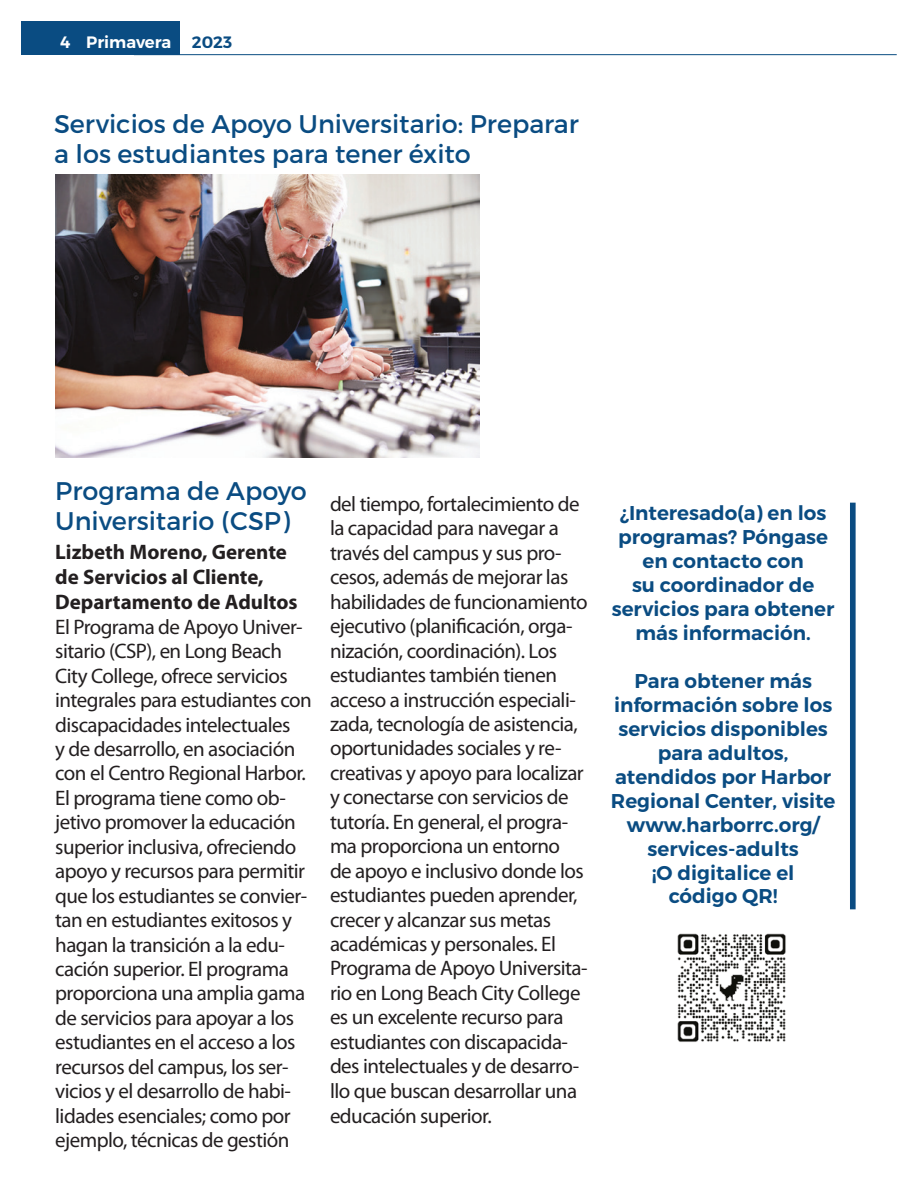
<style>
.page{position:relative;width:918px;height:1188px;background:#fff}
.page>*{position:absolute;margin:0;border:0;box-sizing:border-box;transform-origin:0 0}
.t1{font:25.5px/30.6px "Montserrat";color:#0a4c82}
.t2{font:21px/24.5px "Myriad Pro";letter-spacing:-.025em;color:#231f20}
.t3{font:700 21px/25.2px "Myriad Pro";color:#231f20}
.t4{font:600 19.95px/24px "Montserrat";color:#0a4c82;text-align:center}
.t5{font:600 16.5px "Montserrat";color:#fff}
.t6{font:600 16.5px "Montserrat";color:#0a4c82}
</style>
<div class="page">
<hr style="left:134px;top:54px;width:763px;height:1px;background:#0a4c82">
<div style="left:21px;top:21px;width:159px;height:34px;background:#0a4c82"></div>
<div style="left:850px;top:503px;width:6px;height:406px;background:#0a4c82"></div>
<img style="left:55px;top:174px;width:425px;height:283px">
<img style="left:677px;top:933px;width:109px;height:109px">
<p class="t5" style="left:60px;top:32px;width:113px">4 Primavera</p>
<p class="t6" style="left:192px;top:32px;width:42px">2023</p>
<p class="t1" style="left:54px;top:108px;width:526px">Servicios de Apoyo Universitario: Preparar a los estudiantes para tener éxito</p>
<p class="t1" style="left:55px;top:475px;width:253px">Programa de Apoyo<br>Universitario (CSP)</p>
<p class="t3" style="left:55px;top:539px;width:244px">Lizbeth Moreno, Gerente de Servicios al Cliente,<br>Departamento de Adultos</p>
<p class="t2" style="left:55px;top:614px;width:258px">El Programa de Apoyo Univer&shy;sitario (CSP), en Long Beach<br>City College, ofrece servicios integrales para estudiantes con discapacidades intelectuales<br>y de desarrollo, en asociación con el Centro Regional Harbor.<br>El programa tiene como ob&shy;jetivo promover la educación superior inclusiva, ofreciendo apoyo y recursos para permitir que los estudiantes se convier&shy;tan en estudiantes exitosos y hagan la transición a la edu&shy;cación superior. El programa proporciona una amplia gama de servicios para apoyar a los estudiantes en el acceso a los recursos del campus, los ser&shy;vicios y el desarrollo de habi&shy;lidades esenciales; como por ejemplo, técnicas de gestión</p>
<p class="t2" style="left:330px;top:491px;width:259px">del tiempo, fortalecimiento de la capacidad para navegar a través del campus y sus pro&shy;cesos, además de mejorar las habilidades de funcionamiento ejecutivo (planificación, orga&shy;nización, coordinación). Los estudiantes también tienen acceso a instrucción especiali&shy;zada, tecnología de asistencia, oportunidades sociales y re&shy;creativas y apoyo para localizar y conectarse con servicios de tutoría. En general, el progra&shy;ma proporciona un entorno<br>de apoyo e inclusivo donde los estudiantes pueden aprender, crecer y alcanzar sus metas académicas y personales. El<br>Programa de Apoyo Universita&shy;rio en Long Beach City College es un excelente recurso para estudiantes con discapacida&shy;des intelectuales y de desarro&shy;llo que buscan desarrollar una educación superior.</p>
<p class="t4" style="left:612px;top:502px;width:224px">¿Interesado(a) en los programas? Póngase en contacto con<br>su coordinador de servicios para obtener más información.</p>
<p class="t4" style="left:611px;top:669px;width:226px">Para obtener más información sobre los servicios disponibles para adultos, atendidos por Harbor<br>Regional Center, visite www.harborrc.org/ services-adults<br>¡O digitalice el<br>código QR!</p>
</div>
